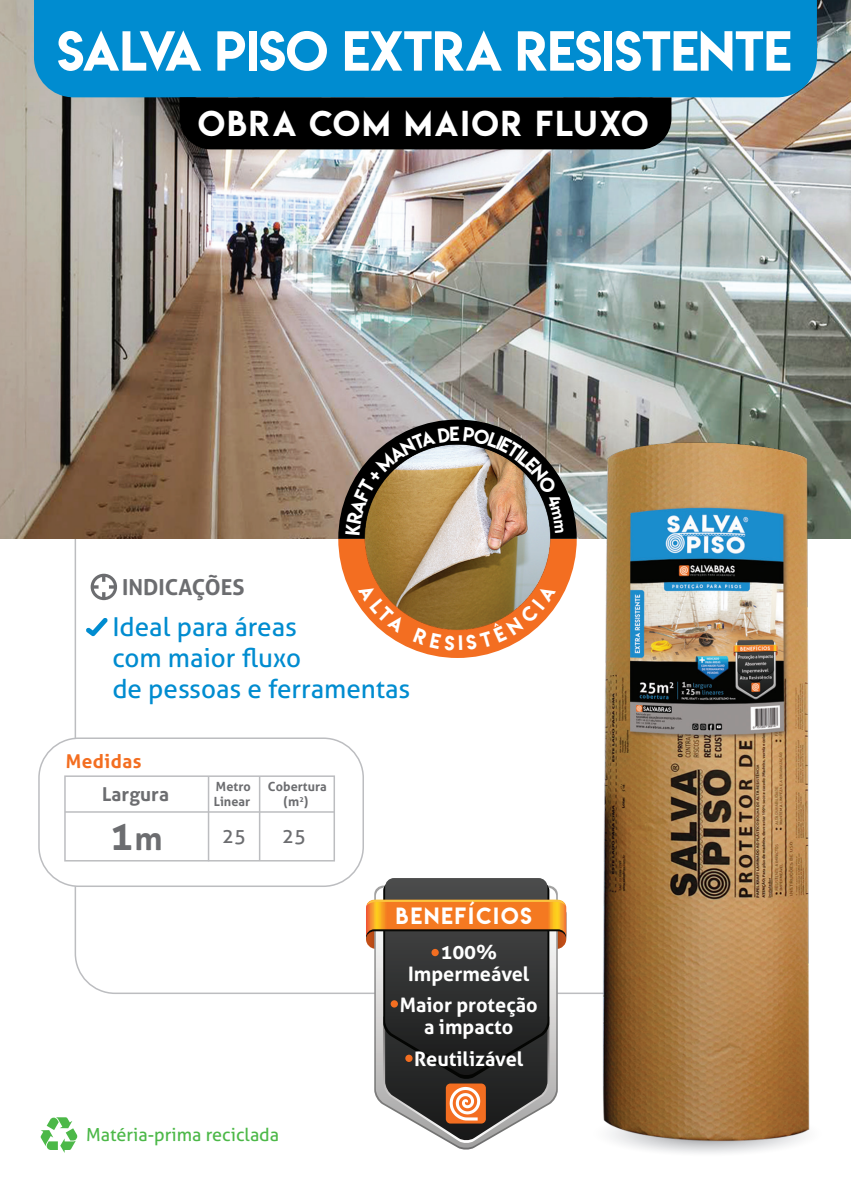
<style>
.page{position:relative;width:851px;height:1191px;background:#fff}
.page>*{position:absolute;margin:0;border:0;box-sizing:border-box;transform-origin:0 0}
.t1{font:50px "Lemon Milk";color:#fff}
.t2{font:700 40px "Aller";color:#6c6d70}
.t3{font:32px "Lemon Milk";letter-spacing:.075em;color:#fff}
.t4{font:26px/31.2px "Aller";color:#008cd0}
.t5{font:700 22px "Aller";color:#6c6d70}
.t6{font:20.8px "Lemon Milk";letter-spacing:.1em;color:#fff}
.t7{font:700 20px/22.4px "Aller";color:#fff;text-align:center}
.t8{font:20px "Aller";color:#6c6d70}
.t9{font:700 19px "Aller";letter-spacing:.005em;color:#6c6d70}
.t10{font:700 19px "Aller";letter-spacing:.025em;color:#f36e21}
.t11{font:18px "Aller";color:#4cb848}
.t12{font:700 12.6px/14.8px "Aller";letter-spacing:.005em;color:#6c6d70}
.s1{font-size:32px}
</style>
<div class="page">
<img style="left:0;top:0;width:850px;height:539px">
<div style="left:590px;top:1110px;width:233px;height:46px;background:#f7f7f8;border-radius:50%"></div>
<img style="left:592px;top:433px;width:226px;height:717px">
<svg style="left:366px;top:878px;width:200px;height:265px;background:#746558"></svg>
<div style="left:431px;top:949px;width:7px;height:7px;background:#f36e21;border-radius:50%"></div>
<div style="left:390px;top:1000px;width:8px;height:7px;background:#f36e21;border-radius:50%"></div>
<div style="left:405px;top:1054px;width:7px;height:8px;background:#f36e21;border-radius:50%"></div>
<div style="left:91px;top:574px;width:26px;height:26px;background:#6c6d70;border-radius:50%"></div>
<svg style="left:94px;top:577px;width:20px;height:20px"></svg>
<svg style="left:86px;top:618px;width:22px;height:18px"></svg>
<div style="left:34px;top:0;width:782px;height:97px;background:#008cd0"></div>
<div style="left:179px;top:97px;width:492px;height:52px;background:#000"></div>
<div style="left:38px;top:737px;width:326px;height:150px;border:2px solid #bcbdc0;border-radius:40px"></div>
<hr style="left:208px;top:776px;width:1px;height:85px;background:#bcbdc0">
<div style="left:64px;top:775px;width:271px;height:86px;border:2px solid #bcbdc0"></div>
<hr style="left:65px;top:811px;width:269px;height:1px;background:#bcbdc0">
<hr style="left:259px;top:776px;width:1px;height:84px;background:#bcbdc0">
<svg style="left:41px;top:1117px;width:36px;height:36px"></svg>
<img style="left:338px;top:419px;width:238px;height:239px">
<p class="t1" style="left:57px;top:15px;width:735px">SALVA PISO EXTRA RESISTENTE</p>
<p class="t3" style="left:198px;top:101px;width:451px">OBRA COM MAIOR FLUXO</p>
<p class="t5" style="left:122px;top:573px;width:124px">INDICAÇÕES</p>
<p class="t4" style="left:112px;top:611px;width:299px">Ideal para áreas<br>com maior fluxo<br>de pessoas e ferramentas</p>
<p class="t10" style="left:66px;top:749px;width:77px">Medidas</p>
<p class="t9" style="left:102px;top:782px;width:68px">Largura</p>
<p class="t12" style="left:268px;top:779px;width:60px;text-align:center">Cobertura (m<sup>2</sup>)</p>
<p class="t2" style="left:110px;top:811px;width:55px">1<span class="s1">m</span></p>
<p class="t8" style="left:282px;top:823px;width:25px">25</p>
<p class="t12" style="left:214px;top:779px;width:39px">Metro<br>Linear</p>
<p class="t8" style="left:222px;top:823px;width:25px">25</p>
<p class="t11" style="left:86px;top:1123px;width:194px">Matéria-prima reciclada</p>
<p class="t6" style="left:396px;top:901px;width:137px">BENEFÍCIOS</p>
<p class="t7" style="left:408px;top:940px;width:123px">100%<br>Impermeável</p>
<p class="t7" style="left:399px;top:993px;width:139px">Maior proteção a impacto</p>
<p class="t7" style="left:414px;top:1047px;width:110px">Reutilizável</p>
</div>
